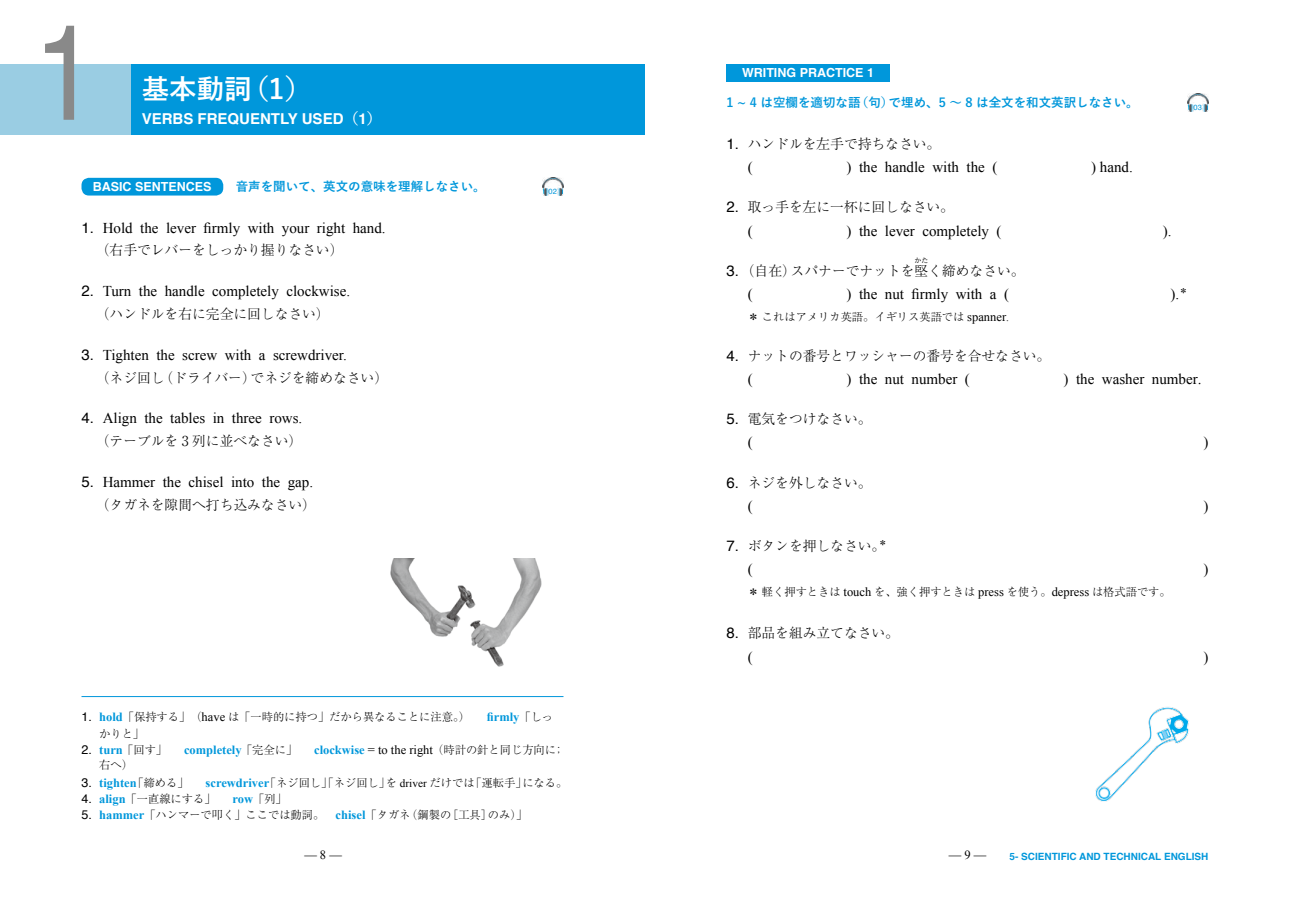
<style>
.page{position:relative;width:1290px;height:911px;background:#fff}
.page>*{position:absolute;margin:0;border:0;box-sizing:border-box;transform-origin:0 0}
.t1{font:135px "Helvetica";color:#898989;scale:.83 1}
.t2{font:700 27.5px "Yu Go";color:#fff}
.t3{font:15px "Times New Roman";color:#000}
.t4{font:700 15px "Helvetica";color:#fff}
.t5{font:300 13.75px "Ryumin Pro";color:#000}
.t6{font:700 12.5px "Yu Go";color:#0097db}
.t7{font:700 12.5px "Helvetica";color:#fff}
.t8{font:12.5px "Times New Roman";color:#000}
.t9{font:300 11.25px/16.5px "Ryumin Pro";color:#000}
.t10{font:700 10px "Helvetica";color:#0097db}
.t11{font:7.5px "Helvetica";color:#0097db}
.t12{font:300 6.88px "Ryumin Pro";color:#000}
.s1{font-family:"Yu Go"}
.s2{font-family:"Helvetica";color:#fff}
.s3{font-family:"Helvetica"}
.s4{font-family:"Helvetica";font-weight:400;font-size:12.5px}
.s5{font-family:"Times New Roman";font-weight:700;font-size:12.5px;color:#0097db}
.s6{font-family:"Times New Roman";font-weight:400;font-size:12.5px}
.s7{font-family:"Times New Roman";font-weight:400}
.s8{font-family:"Helvetica";font-weight:400;font-size:15px}
.s9{font-family:"Ryumin Pro";font-weight:300}
</style>
<div class="page">
<div style="left:0;top:64px;width:135px;height:71px;background:#9acde3"></div>
<div style="left:81px;top:178px;width:142px;height:17px;background:#0097db;border-radius:8px"></div>
<img style="left:542px;top:177px;width:21px;height:18px">
<hr style="left:81px;top:696px;width:482px;height:1px;background:#0097db">
<div style="left:726px;top:64px;width:163px;height:17px;background:#0097db"></div>
<img style="left:1187px;top:93px;width:21px;height:19px">
<div style="left:131px;top:64px;width:514px;height:71px;background:#0097db"></div>
<img style="left:390px;top:558px;width:152px;height:109px">
<img style="left:1095px;top:707px;width:94px;height:95px">
<h1 class="t1" style="left:34px;top:-32px;width:77px">1</h1>
<h2 class="t2" style="left:142px;top:73px;width:172px">基本動詞（1）</h2>
<h3 class="t4" style="left:142px;top:106px;width:242px">VERBS FREQUENTLY USED<span class="s1">（</span>1<span class="s1">）</span></h3>
<p class="t6" style="left:93px;top:179px;width:394px"><span class="s2">BASIC SENTENCES</span> 　音声を聞いて、英文の意味を理解しなさい。</p>
<p class="t11" style="left:549px;top:186px;width:10px">02</p>
<h3 class="t3" style="left:81px;top:217px;width:306px"><span class="s3">1.</span> Hold the lever firmly with your right hand.</h3>
<p class="t5" style="left:96px;top:239px;width:249px">（右手でレバーをしっかり握りなさい）</p>
<h3 class="t3" style="left:81px;top:281px;width:270px"><span class="s3">2.</span> Turn the handle completely clockwise.</h3>
<p class="t5" style="left:96px;top:303px;width:235px">（ハンドルを右に完全に回しなさい）</p>
<h3 class="t3" style="left:81px;top:345px;width:267px"><span class="s3">3.</span> Tighten the screw with a screwdriver.</h3>
<p class="t5" style="left:96px;top:366px;width:294px">（ネジ回し（ドライバー）でネジを締めなさい）</p>
<h3 class="t3" style="left:81px;top:408px;width:222px"><span class="s3">4.</span> Align the tables in three rows.</h3>
<p class="t5" style="left:96px;top:430px;width:208px">（テーブルを 3 列に並べなさい）</p>
<h3 class="t3" style="left:81px;top:472px;width:233px"><span class="s3">5.</span> Hammer the chisel into the gap.</h3>
<p class="t5" style="left:96px;top:494px;width:221px">（タガネを隙間へ打ち込みなさい）</p>
<p class="t9" style="left:99px;top:708px;width:455px;text-indent:-18px"><span class="s4">1.</span> <span class="s5">hold</span>「保持する」　（<span class="s6">have</span> は「一時的に持つ」だから異なることに注意。）　　<span class="s5">firmly</span>「しっかりと」</p>
<p class="t9" style="left:99px;top:741px;width:467px;line-height:15.4px;text-indent:-18px"><span class="s4">2.</span> <span class="s5">turn</span>「回す」　　<span class="s5">completely</span>「完全に」　　<span class="s5">clockwise</span> <span class="s6">= to the right</span>（時計の針と同じ方向に；右へ）</p>
<p class="t9" style="left:81px;top:773px;width:487px"><span class="s4">3.</span> <span class="s5">tighten</span>「締める」　　<span class="s5">screwdriver</span>「ネジ回し」「ネジ回し」を <span class="s7">driver</span> だけでは「運転手」になる。</p>
<p class="t9" style="left:81px;top:789px;width:207px"><span class="s4">4.</span> <span class="s5">align</span>「一直線にする」　　<span class="s5">row</span>「列」</p>
<p class="t9" style="left:81px;top:805px;width:447px"><span class="s4">5.</span> <span class="s5">hammer</span>「ハンマーで叩く」ここでは動詞。　<span class="s5">chisel</span>「タガネ（鋼製の［工具］のみ）」</p>
<p class="t7" style="left:742px;top:63px;width:133px">WRITING PRACTICE 1</p>
<p class="t6" style="left:726px;top:96px;width:414px">1 ~ 4 は空欄を適切な語（句）で埋め、5 ～ 8 は全文を和文英訳しなさい。</p>
<p class="t11" style="left:1193px;top:102px;width:10px">03</p>
<p class="t5" style="left:726px;top:133px;width:215px"><span class="s8">1.</span> ハンドルを左手で持ちなさい。</p>
<h3 class="t3" style="left:748px;top:157px;width:6px">(</h3>
<h3 class="t3" style="left:846px;top:157px;width:152px">) the handle with the (</h3>
<h3 class="t3" style="left:1091px;top:157px;width:43px">) hand.</h3>
<p class="t5" style="left:726px;top:196px;width:229px"><span class="s8">2.</span> 取っ手を左に一杯に回しなさい。</p>
<h3 class="t3" style="left:748px;top:220px;width:6px">(</h3>
<h3 class="t3" style="left:846px;top:220px;width:156px">) the lever completely (</h3>
<h3 class="t3" style="left:1163px;top:220px;width:10px">).</h3>
<p class="t5" style="left:726px;top:260px;width:299px"><span class="s8">3.</span>（自在）スパナーでナットを堅く締めなさい。</p>
<p class="t12" style="left:914px;top:255px;width:15px">かた</p>
<h3 class="t3" style="left:748px;top:284px;width:6px">(</h3>
<h3 class="t3" style="left:846px;top:284px;width:164px">) the nut firmly with a (</h3>
<h3 class="t3" style="left:1170px;top:284px;width:19px">).<sup>＊</sup></h3>
<p class="t9" style="left:748px;top:308px;width:263px">＊これはアメリカ英語。イギリス英語では <span class="s6">spanner</span><span class="s7">.</span></p>
<p class="t5" style="left:726px;top:344px;width:325px"><span class="s8">4.</span> ナットの番号とワッシャーの番号を合せなさい。</p>
<h3 class="t3" style="left:748px;top:368px;width:6px">(</h3>
<h3 class="t3" style="left:846px;top:368px;width:125px">) the nut number (</h3>
<h3 class="t3" style="left:1063px;top:368px;width:151px">) the washer number<span class="s9">．</span></h3>
<p class="t5" style="left:726px;top:408px;width:146px"><span class="s8">5.</span> 電気をつけなさい。</p>
<h3 class="t3" style="left:748px;top:432px;width:6px">(</h3>
<h3 class="t3" style="left:1203px;top:432px;width:6px">)</h3>
<p class="t5" style="left:726px;top:472px;width:147px"><span class="s8">6.</span> ネジを外しなさい。</p>
<h3 class="t3" style="left:748px;top:496px;width:6px">(</h3>
<h3 class="t3" style="left:1203px;top:496px;width:6px">)</h3>
<p class="t5" style="left:726px;top:535px;width:162px"><span class="s8">7.</span> ボタンを押しなさい。<sup>＊</sup></p>
<h3 class="t3" style="left:748px;top:559px;width:6px">(</h3>
<h3 class="t3" style="left:1203px;top:559px;width:6px">)</h3>
<p class="t9" style="left:748px;top:583px;width:424px">＊ 軽く押すときは <span class="s6">touch</span> を、強く押すときは <span class="s6">press</span> を使う。<span class="s6">depress</span> は格式語です。</p>
<p class="t5" style="left:726px;top:622px;width:174px"><span class="s8">8.</span> 部品を組み立てなさい。</p>
<h3 class="t3" style="left:748px;top:646px;width:6px">(</h3>
<h3 class="t3" style="left:1203px;top:646px;width:6px">)</h3>
<p class="t8" style="left:304px;top:846px;width:39px">— 8 —</p>
<p class="t8" style="left:949px;top:846px;width:39px">— 9 —</p>
<p class="t10" style="left:1009px;top:848px;width:200px">5- SCIENTIFIC AND TECHNICAL ENGLISH</p>
</div>
